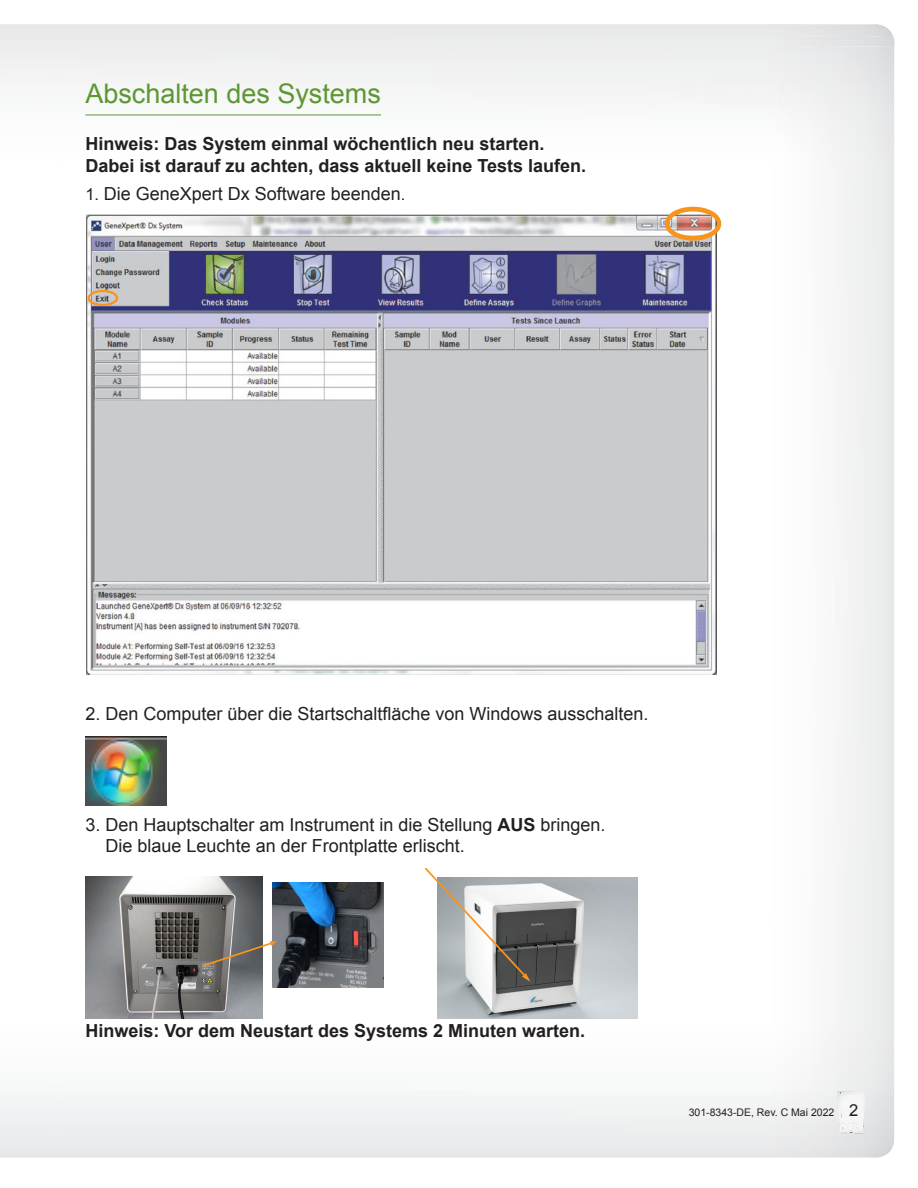
<style>
.page{position:relative;width:918px;height:1188px;background:#fff}
.page>*{position:absolute;margin:0;border:0;box-sizing:border-box;transform-origin:0 0}
.t1{font:27px "Arial";color:#5d9732}
.t2{font:18px/21px "Arial";color:#231f20}
.t3{font:700 18px/21.6px "Arial";color:#231f20}
.t4{font:10.5px "Arial";color:#231f20}
.s1{font-size:16.5px}
.s2{font-weight:700}
</style>
<div class="page">
<hr style="left:85px;top:115px;width:296px;height:1px;background:#5d9732">
<img style="left:87px;top:215px;width:629px;height:459px">
<div style="left:88px;top:290px;width:30px;height:16px;border:2px solid #f7941d;border-radius:50%"></div>
<div style="left:665px;top:207px;width:56px;height:34px;border:5px solid #f7941d;border-radius:50%"></div>
<img style="left:437px;top:878px;width:200px;height:140px">
<svg style="left:424px;top:867px;width:106px;height:115px"></svg>
<img style="left:272px;top:883px;width:111px;height:104px">
<img style="left:85px;top:877px;width:177px;height:141px">
<svg style="left:196px;top:941px;width:81px;height:29px;background:#817c75"></svg>
<img style="left:85px;top:737px;width:81px;height:69px">
<img style="left:837px;top:1111px;width:1px;height:23px">
<img style="left:837px;top:1091px;width:1px;height:20px">
<img style="left:838px;top:1091px;width:27px;height:43px">
<svg style="left:841px;top:1091px;width:10px;height:5px"></svg>
<img style="left:851px;top:1091px;width:14px;height:5px">
<h1 class="t1" style="left:85px;top:83px;width:297px">Abschalten des Systems</h1>
<p class="t3" style="left:85px;top:135px;width:502px">Hinweis: Das System einmal wöchentlich neu starten.<br>Dabei ist darauf zu achten, dass aktuell keine Tests laufen.</p>
<p class="t2" style="left:85px;top:185px;width:322px"><span class="s1">1.</span> Die GeneXpert Dx Software beenden<span class="s1">.</span></p>
<p class="t2" style="left:85px;top:703px;width:565px">2. Den Computer über die Startschaltfläche von Windows ausschalten.</p>
<p class="t2" style="left:106px;top:816px;width:502px;text-indent:-20px">3. Den Hauptschalter am Instrument in die Stellung <span class="s2">AUS</span> bringen.<br>Die blaue Leuchte an der Frontplatte erlischt.</p>
<p class="t3" style="left:85px;top:1021px;width:501px">Hinweis: Vor dem Neustart des Systems 2 Minuten warten.</p>
<p class="t4" style="left:689px;top:1108px;width:171px">301-8343-DE, Rev. C Mai 2022 <span class="s1">2</span></p>
</div>
